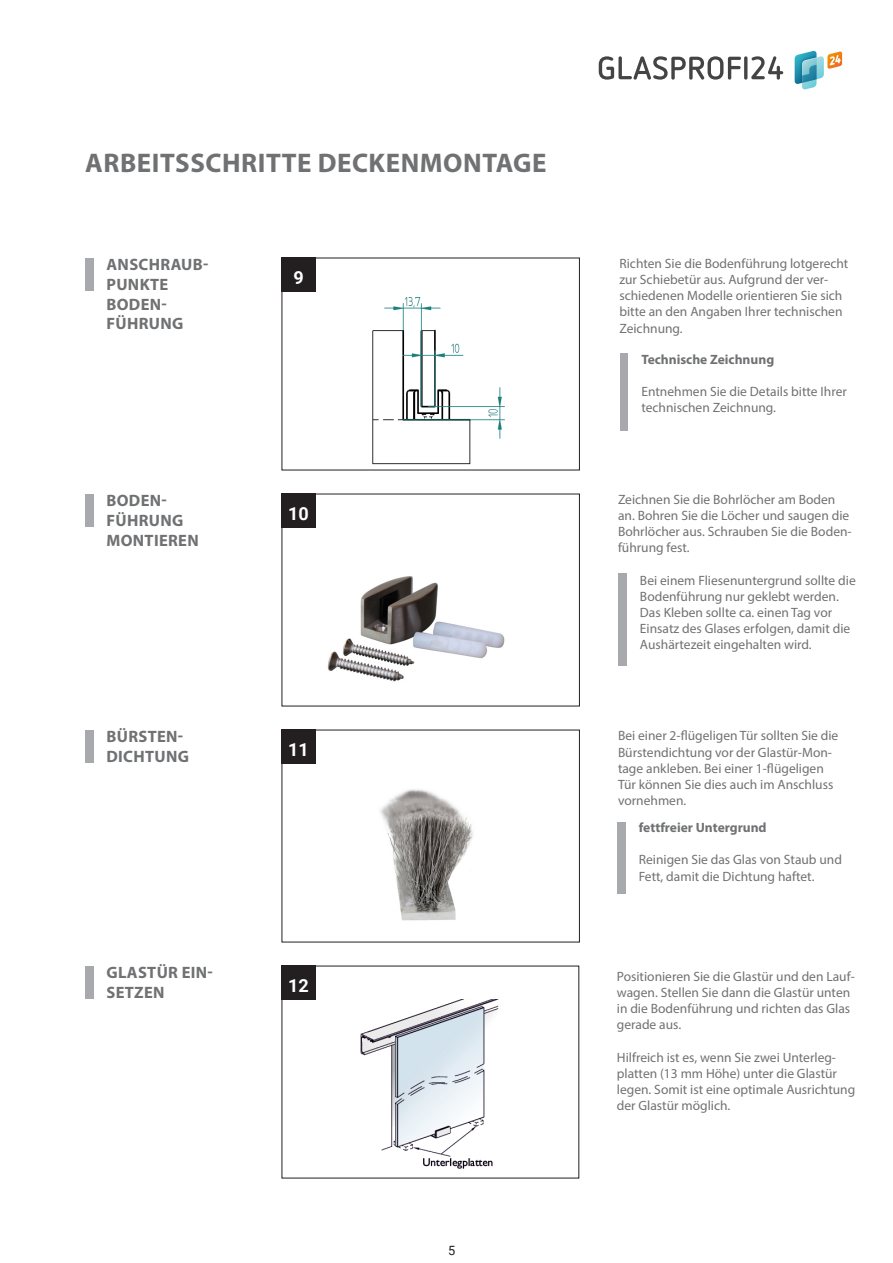
<style>
.page{position:relative;width:893px;height:1263px;background:#fff}
.page>*{position:absolute;margin:0;border:0;box-sizing:border-box;transform-origin:0 0}
.Headline_Myriad{font:700 27px "Myriad Pro";letter-spacing:.02em;color:#707173}
.Bildbeschreibung_Subhead{font:700 18px "Roboto";color:#fff}
.Kapitel_Myriad{font:700 16.5px/19.8px "Myriad Pro";letter-spacing:.02em;color:#707173}
.Copy_Myriad{font:13.5px/16.2px "Myriad Pro";color:#707173}
.Copy_Myriad-2{font:700 13.5px "Myriad Pro";color:#707173}
.t1{font:12.75px "Roboto";color:#231f20}
</style>
<div class="page">
<svg style="left:795px;top:51px;width:47px;height:38px"></svg>
<svg style="left:599px;top:56px;width:184px;height:24px"></svg>
<div style="left:282px;top:258px;width:34px;height:34px;background:#231f20"></div>
<div style="left:282px;top:494px;width:34px;height:34px;background:#231f20"></div>
<div style="left:282px;top:730px;width:34px;height:34px;background:#231f20"></div>
<div style="left:282px;top:966px;width:34px;height:34px;background:#231f20"></div>
<div style="left:85px;top:258px;width:9px;height:32px;background:#a8a9ad"></div>
<div style="left:85px;top:494px;width:9px;height:32px;background:#a8a9ad"></div>
<div style="left:85px;top:730px;width:9px;height:32px;background:#a8a9ad"></div>
<div style="left:85px;top:966px;width:9px;height:32px;background:#a8a9ad"></div>
<div style="left:620px;top:354px;width:8px;height:77px;background:#a8a9ad"></div>
<img style="left:327px;top:576px;width:178px;height:106px">
<div style="left:618px;top:822px;width:8px;height:71px;background:#a8a9ad"></div>
<img style="left:380px;top:789px;width:93px;height:132px">
<img style="left:372px;top:297px;width:133px;height:168px">
<div style="left:618px;top:573px;width:8px;height:93px;background:#a8a9ad"></div>
<img style="left:360px;top:1000px;width:139px;height:169px">
<p class="Headline_Myriad" style="left:85px;top:145px;width:463px">ARBEITSSCHRITTE DECKENMONTAGE</p>
<p class="Kapitel_Myriad" style="left:106px;top:254px;width:103px">ANSCHRAUB-<br>PUNKTE</p>
<p class="Kapitel_Myriad" style="left:106px;top:294px;width:78px">BODEN-<br>FÜHRUNG</p>
<p class="Kapitel_Myriad" style="left:106px;top:490px;width:94px">BODEN-<br>FÜHRUNG<br>MONTIEREN</p>
<p class="Kapitel_Myriad" style="left:106px;top:726px;width:84px">BÜRSTEN-<br>DICHTUNG</p>
<p class="Bildbeschreibung_Subhead" style="left:293px;top:265px;width:12px">9</p>
<p class="Bildbeschreibung_Subhead" style="left:288px;top:501px;width:22px">10</p>
<p class="Bildbeschreibung_Subhead" style="left:288px;top:737px;width:22px">11</p>
<p class="Kapitel_Myriad" style="left:106px;top:962px;width:108px">GLASTÜR EIN-<br>SETZEN</p>
<p class="Bildbeschreibung_Subhead" style="left:288px;top:973px;width:22px">12</p>
<p class="t1" style="left:448px;top:1241px;width:9px">5</p>
<p class="Copy_Myriad" style="left:619px;top:255px;width:230px">Richten Sie die Bodenführung lotgerecht zur Schiebetür aus. Aufgrund der ver&shy;schiedenen Modelle orientieren Sie sich bitte an den Angaben Ihrer technischen Zeichnung.</p>
<p class="Copy_Myriad-2" style="left:641px;top:350px;width:134px">Technische Zeichnung</p>
<p class="Copy_Myriad" style="left:641px;top:383px;width:207px">Entnehmen Sie die Details bitte Ihrer technischen Zeichnung.</p>
<p class="Copy_Myriad" style="left:618px;top:491px;width:235px">Zeichnen Sie die Bohrlöcher am Boden an. Bohren Sie die Löcher und saugen die<br>Bohrlöcher aus. Schrauben Sie die Boden&shy;führung fest.</p>
<p class="Copy_Myriad" style="left:640px;top:572px;width:217px">Bei einem Fliesenuntergrund sollte die Bodenführung nur geklebt werden.<br>Das Kleben sollte ca. einen Tag vor Einsatz des Glases erfolgen, damit die Aushärtezeit eingehalten wird.</p>
<p class="Copy_Myriad" style="left:618px;top:728px;width:222px">Bei einer 2-flügeligen Tür sollten Sie die Bürstendichtung vor der Glastür-Mon&shy;tage ankleben. Bei einer 1-flügeligen Tür können Sie dies auch im Anschluss vornehmen.</p>
<p class="Copy_Myriad-2" style="left:639px;top:818px;width:129px">fettfreier Untergrund</p>
<p class="Copy_Myriad" style="left:639px;top:851px;width:205px">Reinigen Sie das Glas von Staub und<br>Fett, damit die Dichtung haftet.</p>
<p class="Copy_Myriad" style="left:617px;top:968px;width:239px">Positionieren Sie die Glastür und den Lauf&shy;wagen. Stellen Sie dann die Glastür unten in die Bodenführung und richten das Glas gerade aus.</p>
<p class="Copy_Myriad" style="left:617px;top:1049px;width:240px">Hilfreich ist es, wenn Sie zwei Unterleg&shy;platten (13 mm Höhe) unter die Glastür legen. Somit ist eine optimale Ausrichtung der Glastür möglich.</p>
</div>
